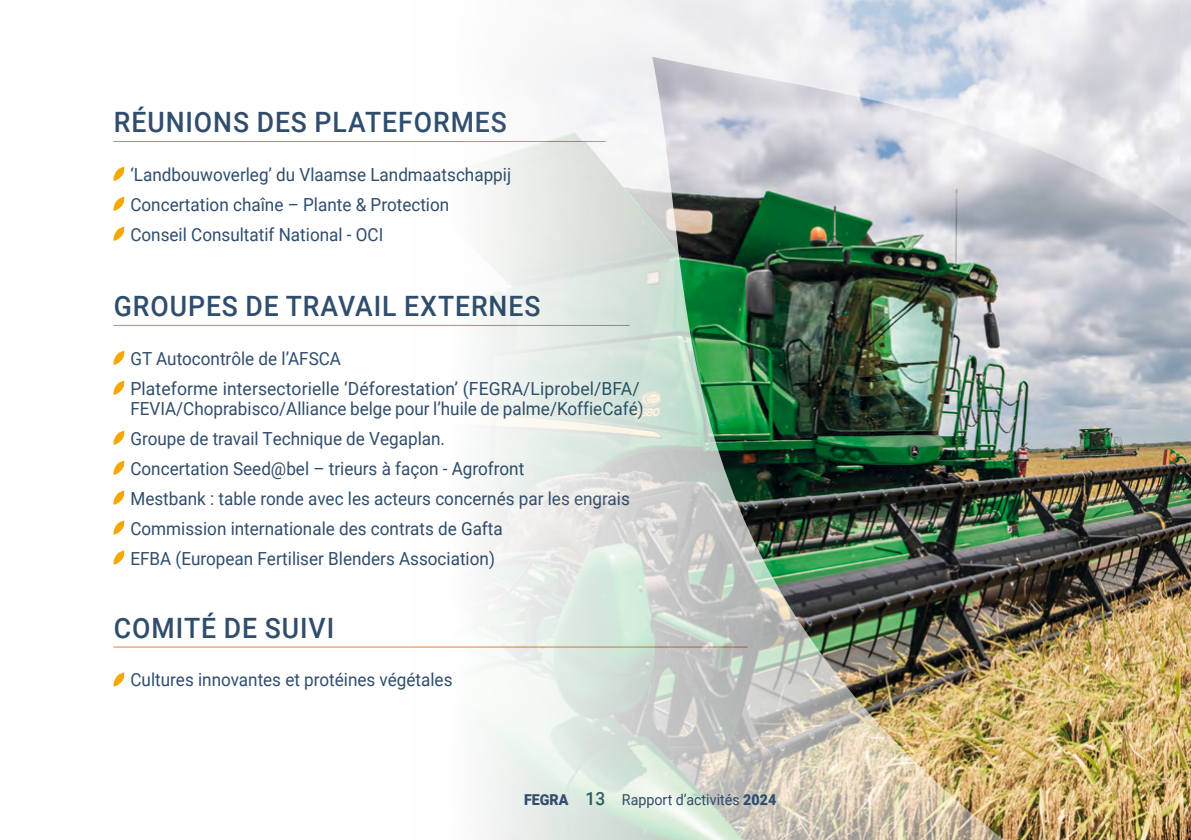
<style>
.page{position:relative;width:1191px;height:840px;background:#fff}
.page>*{position:absolute;margin:0;border:0;box-sizing:border-box;transform-origin:0 0}
.t1{font:500 28px "Roboto";letter-spacing:.035em;color:#304d6d;scale:.95 1}
.t2{font:500 18.2px "Roboto";color:#304d6d;scale:.95 1}
.t3{font:18px "Roboto";color:#304d6d;scale:.95 1}
.t4{font:18px/20px "Roboto";color:#304d6d}
.t5{font:15px "Roboto";color:#304d6d;scale:.95 1}
.t6{font:900 15px "Roboto";color:#304d6d;scale:.95 1}
.s1{font-weight:900}
</style>
<div class="page">
<hr style="left:113px;top:141px;width:492px;height:1px;background:#ed8033">
<svg style="left:113px;top:167px;width:12px;height:14px"></svg>
<svg style="left:113px;top:196px;width:12px;height:15px"></svg>
<svg style="left:113px;top:226px;width:12px;height:15px"></svg>
<hr style="left:113px;top:325px;width:516px;height:1px;background:#ed8033">
<svg style="left:113px;top:350px;width:12px;height:15px"></svg>
<svg style="left:113px;top:380px;width:12px;height:15px"></svg>
<svg style="left:113px;top:430px;width:12px;height:15px"></svg>
<svg style="left:113px;top:460px;width:12px;height:15px"></svg>
<svg style="left:113px;top:490px;width:12px;height:15px"></svg>
<svg style="left:113px;top:520px;width:12px;height:15px"></svg>
<svg style="left:113px;top:550px;width:12px;height:15px"></svg>
<hr style="left:113px;top:646px;width:634px;height:1px;background:#ed8033">
<svg style="left:113px;top:672px;width:12px;height:14px"></svg>
<img style="left:411px;top:0;width:780px;height:839px">
<p class="t1" style="left:114px;top:103px;width:415px">RÉUNIONS DES PLATEFORMES</p>
<p class="t3" style="left:130px;top:162px;width:402px">‘Landbouwoverleg’ du Vlaamse Landmaatschappij</p>
<p class="t3" style="left:130px;top:192px;width:337px">Concertation chaîne – Plante &amp; Protection</p>
<p class="t3" style="left:130px;top:221px;width:268px">Conseil Consultatif National - OCI</p>
<p class="t1" style="left:114px;top:286px;width:450px">GROUPES DE TRAVAIL EXTERNES</p>
<p class="t3" style="left:130px;top:345px;width:223px">GT Autocontrôle de l’AFSCA</p>
<p class="t4" style="left:130px;top:377px;width:515px">Plateforme intersectorielle ‘Déforestation’ (FEGRA/Liprobel/BFA/<br>FEVIA/Choprabisco/Alliance belge pour l’huile de palme/KoffieCafé)</p>
<p class="t3" style="left:130px;top:425px;width:333px">Groupe de travail Technique de Vegaplan.</p>
<p class="t3" style="left:130px;top:455px;width:416px">Concertation Seed@bel – trieurs à façon - Agrofront</p>
<p class="t3" style="left:130px;top:485px;width:527px">Mestbank : table ronde avec les acteurs concernés par les engrais</p>
<p class="t3" style="left:130px;top:515px;width:393px">Commission internationale des contrats de Gafta</p>
<p class="t3" style="left:130px;top:545px;width:385px">EFBA (European Fertiliser Blenders Association)</p>
<p class="t1" style="left:114px;top:608px;width:233px">COMITÉ DE SUIVI</p>
<p class="t3" style="left:130px;top:667px;width:340px">Cultures innovantes et protéines végétales</p>
<p class="t2" style="left:585px;top:785px;width:22px">13</p>
<p class="t6" style="left:524px;top:788px;width:48px">FEGRA</p>
<p class="t5" style="left:622px;top:788px;width:164px">Rapport d’activités <span class="s1">2024</span></p>
</div>
